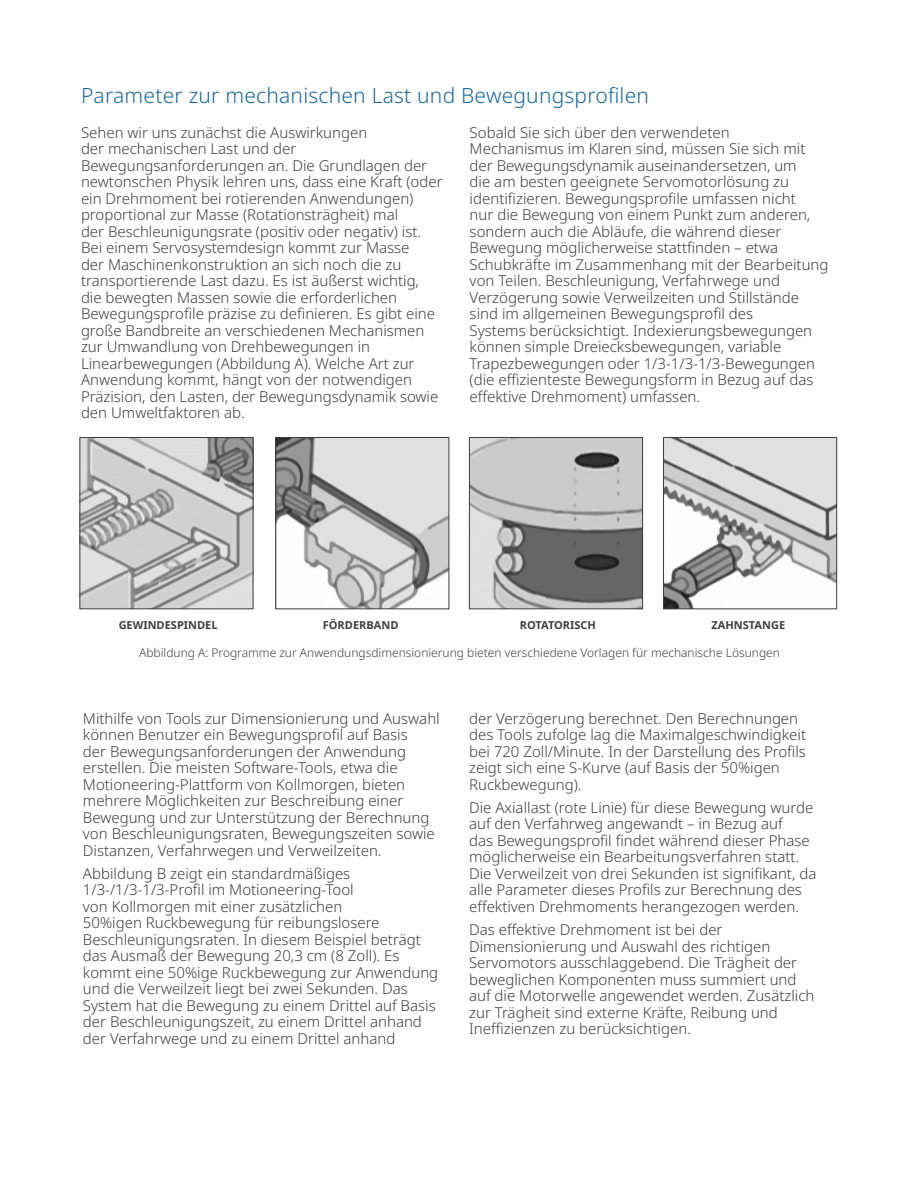
<style>
.page{position:relative;width:918px;height:1188px;background:#fff}
.page>*{position:absolute;margin:0;border:0;box-sizing:border-box;transform-origin:0 0}
.Title{font:300 21px "Noto Sans";letter-spacing:.01em;color:#1a6899}
.Body{font:300 15px/16.5px "Noto Sans";color:#3e3e3f}
.Body-2{font:300 12px "Noto Sans";color:#3e3e3f}
.Body-3{font:700 10.95px "Noto Sans";color:#3e3e3f}
</style>
<div class="page">
<img style="left:82px;top:439px;width:169px;height:168px">
<div style="left:80px;top:437px;width:173px;height:172px;border:1px solid #3e3e3f"></div>
<img style="left:277px;top:439px;width:170px;height:168px">
<div style="left:275px;top:437px;width:174px;height:172px;border:1px solid #3e3e3f"></div>
<img style="left:471px;top:439px;width:170px;height:168px">
<div style="left:469px;top:437px;width:174px;height:172px;border:1px solid #3e3e3f"></div>
<img style="left:665px;top:439px;width:170px;height:168px">
<div style="left:663px;top:437px;width:174px;height:172px;border:1px solid #3e3e3f"></div>
<p class="Title" style="left:81px;top:84px;width:570px">Parameter zur mechanischen Last und Bewegungsprofilen</p>
<p class="Body" style="left:81px;top:124px;width:363px">Sehen wir uns zunächst die Auswirkungen<br>der mechanischen Last und der Bewegungsanforderungen an. Die Grundlagen der newtonschen Physik lehren uns, dass eine Kraft (oder ein Drehmoment bei rotierenden Anwendungen) proportional zur Masse (Rotationsträgheit) mal<br>der Beschleunigungsrate (positiv oder negativ) ist.<br>Bei einem Servosystemdesign kommt zur Masse<br>der Maschinenkonstruktion an sich noch die zu transportierende Last dazu. Es ist äußerst wichtig, die bewegten Massen sowie die erforderlichen Bewegungsprofile präzise zu definieren. Es gibt eine große Bandbreite an verschiedenen Mechanismen zur Umwandlung von Drehbewegungen in Linearbewegungen (Abbildung A). Welche Art zur Anwendung kommt, hängt von der notwendigen Präzision, den Lasten, der Bewegungsdynamik sowie den Umweltfaktoren ab.</p>
<p class="Body" style="left:470px;top:124px;width:360px">Sobald Sie sich über den verwendeten<br>Mechanismus im Klaren sind, müssen Sie sich mit der Bewegungsdynamik auseinandersetzen, um<br>die am besten geeignete Servomotorlösung zu identifizieren. Bewegungsprofile umfassen nicht<br>nur die Bewegung von einem Punkt zum anderen, sondern auch die Abläufe, die während dieser Bewegung möglicherweise stattfinden – etwa Schubkräfte im Zusammenhang mit der Bearbeitung von Teilen. Beschleunigung, Verfahrwege und Verzögerung sowie Verweilzeiten und Stillstände sind im allgemeinen Bewegungsprofil des<br>Systems berücksichtigt. Indexierungsbewegungen können simple Dreiecksbewegungen, variable Trapezbewegungen oder 1/3-1/3-1/3-Bewegungen (die effizienteste Bewegungsform in Bezug auf das effektive Drehmoment) umfassen.</p>
<p class="Body-3" style="left:119px;top:619px;width:100px">GEWINDESPINDEL</p>
<p class="Body-3" style="left:323px;top:619px;width:77px">FÖRDERBAND</p>
<p class="Body-3" style="left:520px;top:619px;width:78px">ROTATORISCH</p>
<p class="Body-3" style="left:712px;top:619px;width:75px">ZAHNSTANGE</p>
<p class="Body-2" style="left:139px;top:645px;width:642px">Abbildung A: Programme zur Anwendungsdimensionierung bieten verschiedene Vorlagen für mechanische Lösungen</p>
<p class="Body" style="left:83px;top:710px;width:358px">Mithilfe von Tools zur Dimensionierung und Auswahl können Benutzer ein Bewegungsprofil auf Basis<br>der Bewegungsanforderungen der Anwendung erstellen. Die meisten Software-Tools, etwa die Motioneering-Plattform von Kollmorgen, bieten mehrere Möglichkeiten zur Beschreibung einer Bewegung und zur Unterstützung der Berechnung von Beschleunigungsraten, Bewegungszeiten sowie Distanzen, Verfahrwegen und Verweilzeiten.</p>
<p class="Body" style="left:83px;top:865px;width:357px">Abbildung B zeigt ein standardmäßiges 1/3-/1/3-1/3-Profil im Motioneering-Tool<br>von Kollmorgen mit einer zusätzlichen<br>50%igen Ruckbewegung für reibungslosere Beschleunigungsraten. In diesem Beispiel beträgt das Ausmaß der Bewegung 20,3 cm (8 Zoll). Es kommt eine 50%ige Ruckbewegung zur Anwendung und die Verweilzeit liegt bei zwei Sekunden. Das System hat die Bewegung zu einem Drittel auf Basis der Beschleunigungszeit, zu einem Drittel anhand der Verfahrwege und zu einem Drittel anhand</p>
<p class="Body" style="left:469px;top:710px;width:339px">der Verzögerung berechnet. Den Berechnungen des Tools zufolge lag die Maximalgeschwindigkeit bei 720 Zoll/Minute. In der Darstellung des Profils zeigt sich eine S-Kurve (auf Basis der 50%igen Ruckbewegung).</p>
<p class="Body" style="left:469px;top:799px;width:349px">Die Axiallast (rote Linie) für diese Bewegung wurde auf den Verfahrweg angewandt – in Bezug auf<br>das Bewegungsprofil findet während dieser Phase möglicherweise ein Bearbeitungsverfahren statt.<br>Die Verweilzeit von drei Sekunden ist signifikant, da alle Parameter dieses Profils zur Berechnung des effektiven Drehmoments herangezogen werden.</p>
<p class="Body" style="left:469px;top:922px;width:347px">Das effektive Drehmoment ist bei der Dimensionierung und Auswahl des richtigen Servomotors ausschlaggebend. Die Trägheit der beweglichen Komponenten muss summiert und auf die Motorwelle angewendet werden. Zusätzlich zur Trägheit sind externe Kräfte, Reibung und Ineffizienzen zu berücksichtigen.</p>
</div>
